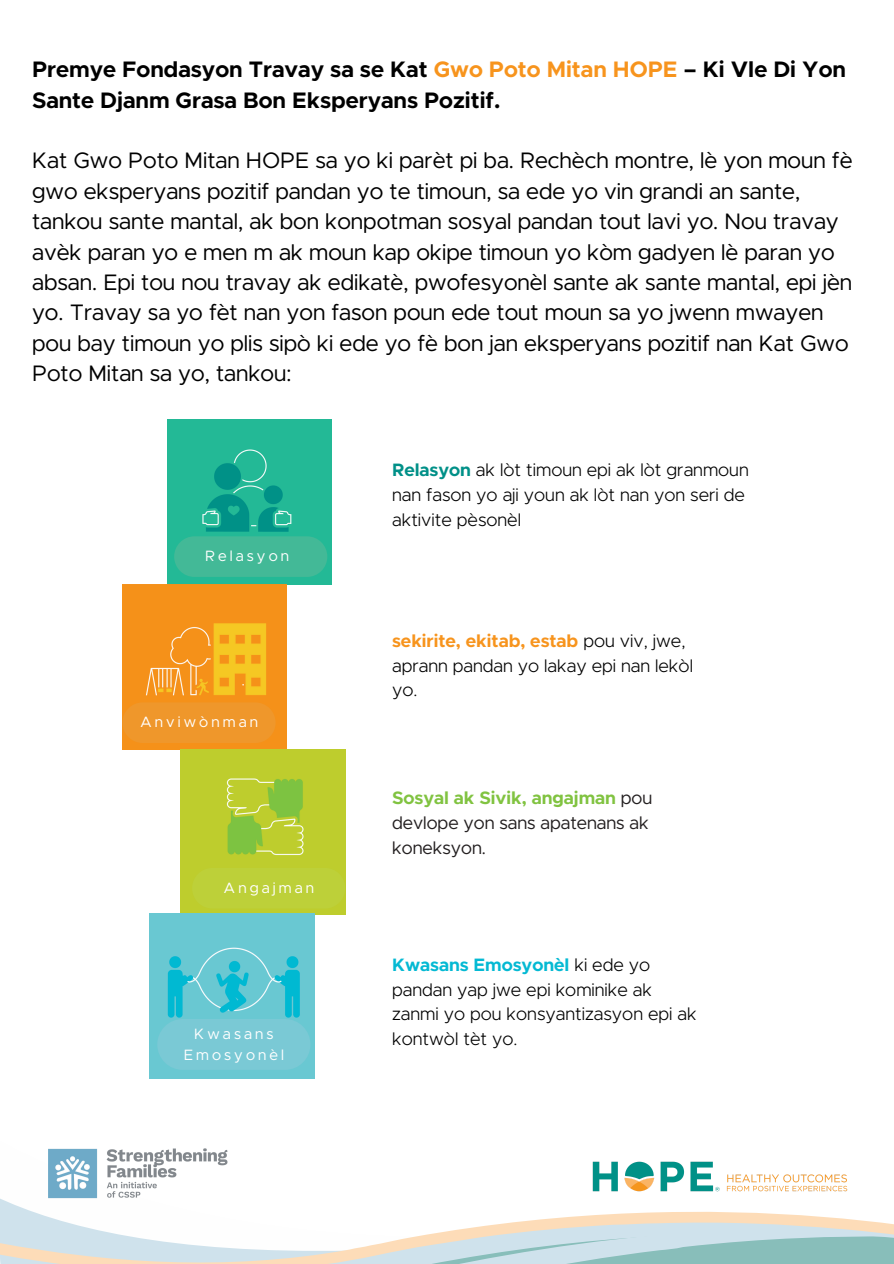
<style>
.page{position:relative;width:894px;height:1264px;background:#fff}
.page>*{position:absolute;margin:0;border:0;box-sizing:border-box;transform-origin:0 0}
.t1{font:22.5px/30.3px "Metropolis";color:#000}
.t2{font:700 22.5px/30.3px "Metropolis";color:#000}
.t3{font:300 18px/24.8px "Metropolis";color:#000}
.t4{font:18px/24.8px "Metropolis";color:#231f20}
.t5{font:15px/20.2px "Metropolis";letter-spacing:.21em;color:#fff;text-align:center}
.s1{color:#f7941d}
.s2{font-weight:700;color:#009088}
.s3{font-weight:700;color:#f7941d}
.s4{font-weight:700;color:#81c341}
.s5{font-weight:700;color:#04b9d3}
</style>
<div class="page">
<svg style="left:0;top:1198px;width:893px;height:65px"></svg>
<img style="left:578px;top:1161px;width:282px;height:44px">
<img style="left:43px;top:1148px;width:190px;height:57px">
<img style="left:167px;top:419px;width:164px;height:165px">
<img style="left:122px;top:584px;width:165px;height:165px">
<img style="left:181px;top:749px;width:164px;height:165px">
<img style="left:150px;top:913px;width:164px;height:165px">
<div style="left:174px;top:536px;width:153px;height:41px;background:#43b997;border-radius:20px"></div>
<div style="left:122px;top:702px;width:153px;height:41px;background:#ef972b;border-radius:20px"></div>
<div style="left:192px;top:868px;width:153px;height:40px;background:#bdd039;border-radius:20px"></div>
<div style="left:157px;top:1018px;width:153px;height:51px;background:#7ac9d5;border-radius:25px"></div>
<p class="t2" style="left:32px;top:55px;width:815px">Premye Fondasyon Travay sa se Kat <span class="s1">Gwo Poto Mitan HOPE</span> – Ki Vle Di Yon<br>Sante Djanm Grasa Bon Eksperyans Pozitif.</p>
<p class="t1" style="left:32px;top:147px;width:821px">Kat Gwo Poto Mitan HOPE sa yo ki parèt pi ba. Rechèch montre, lè yon moun fè gwo eksperyans pozitif pandan yo te timoun, sa ede yo vin grandi an sante, tankou sante mantal, ak bon konpotman sosyal pandan tout lavi yo. Nou travay avèk paran yo e men m ak moun kap okipe timoun yo kòm gadyen lè paran yo absan. Epi tou nou travay ak edikatè, pwofesyonèl sante ak sante mantal, epi jèn yo. Travay sa yo fèt nan yon fason poun ede tout moun sa yo jwenn mwayen pou bay timoun yo plis sipò ki ede yo fè bon jan eksperyans pozitif nan Kat Gwo Poto Mitan sa yo, tankou:</p>
<p class="t5" style="left:205px;top:546px;width:85px">Relasyon</p>
<h3 class="t5" style="left:140px;top:712px;width:119px">Anviwònman</h3>
<h3 class="t5" style="left:223px;top:878px;width:92px">Angajman</h3>
<h3 class="t5" style="left:184px;top:1024px;width:102px">Kwasans<br>Emosyonèl</h3>
<p class="t3" style="left:392px;top:458px;width:358px"><span class="s2">Relasyon</span> ak lòt timoun epi ak lòt granmoun nan fason yo aji youn ak lòt nan yon seri de aktivite pèsonèl</p>
<p class="t3" style="left:392px;top:629px;width:302px"><span class="s3">sekirite, ekitab, estab</span> pou viv, jwe, aprann pandan yo lakay epi nan lekòl yo.</p>
<p class="t4" style="left:392px;top:786px;width:261px"><span class="s4">Sosyal ak Sivik, angajman</span> pou devlope yon sans apatenans ak koneksyon.</p>
<p class="t3" style="left:392px;top:953px;width:306px"><span class="s5">Kwasans Emosyonèl</span> ki ede yo pandan yap jwe epi kominike ak zanmi yo pou konsyantizasyon epi ak kontwòl tèt yo.</p>
</div>
